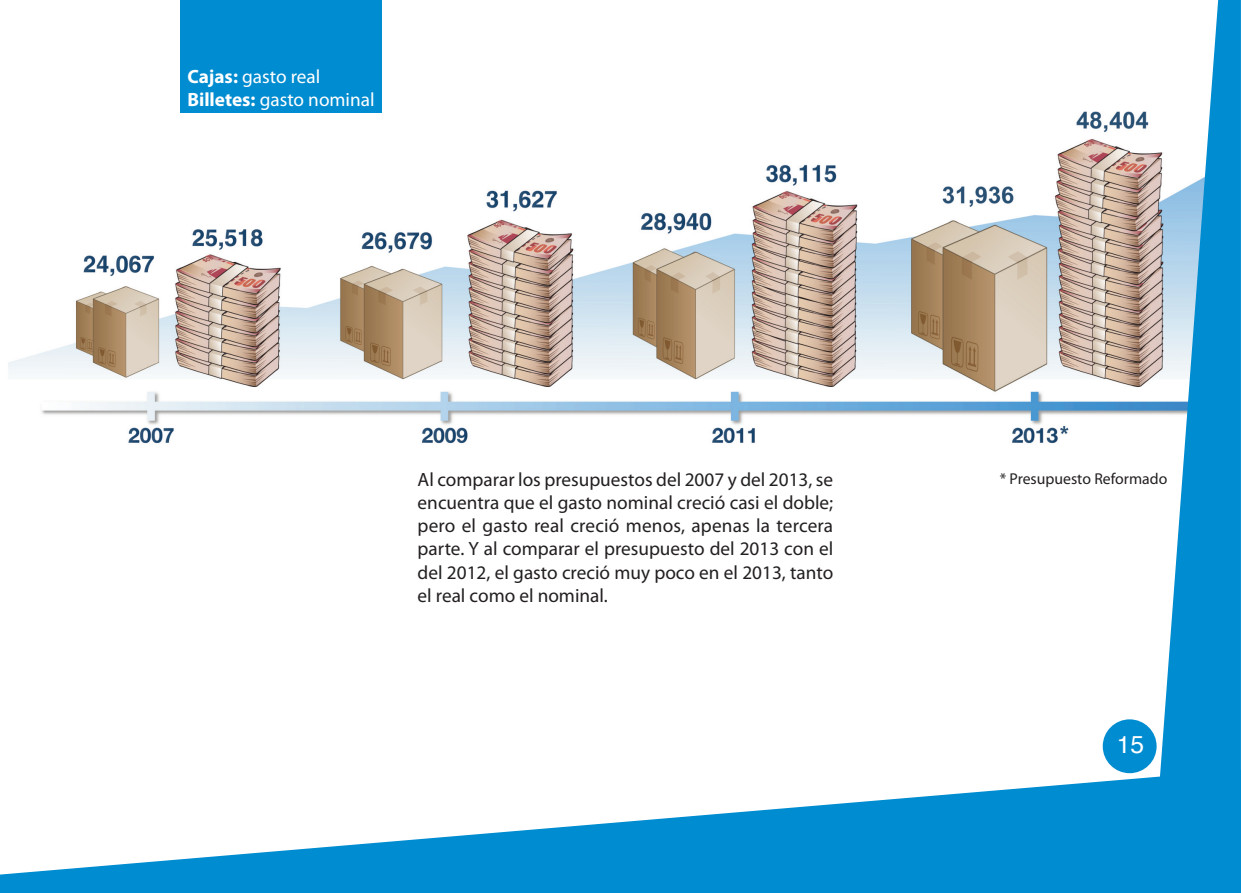
<style>
.page{position:relative;width:1241px;height:893px;background:#fff}
.page>*{position:absolute;margin:0;border:0;box-sizing:border-box;transform-origin:0 0}
.t1{font:24.5px "Helvetica";color:#fff}
.t2{font:19.25px/23.1px "Myriad Pro";color:#231f20;text-align:justify}
.t3{font:19.25px/23.1px "Myriad Pro";color:#fff}
.t4{font:15.75px "Myriad Pro";color:#231f20}
.s1{font-weight:700}
</style>
<div class="page">
<img style="left:8px;top:108px;width:1150px;height:336px">
<div style="left:1102px;top:719px;width:54px;height:54px;background:#008cd0;border-radius:50%"></div>
<svg style="left:0;top:770px;width:1240px;height:123px;fill:#008cd0"></svg>
<svg style="left:1158px;top:0;width:82px;height:795px;fill:#008cd0"></svg>
<div style="left:180px;top:0;width:201px;height:113px;background:#008cd0"></div>
<p class="t3" style="left:187px;top:67px;width:189px"><span class="s1">Cajas:</span> gasto real<br><span class="s1">Billetes:</span> gasto nominal</p>
<p class="t2" style="left:417px;top:470px;width:417px">Al comparar los presupuestos del 2007 y del 2013, se encuentra que el gasto nominal creció casi el doble; pero el gasto real creció menos, apenas la tercera parte. Y al comparar el presupuesto del 2013 con el del 2012, el gasto creció muy poco en el 2013, tanto el real como el nominal.</p>
<p class="t4" style="left:999px;top:472px;width:169px">* Presupuesto Reformado</p>
<p class="t1" style="left:1116px;top:734px;width:29px">15</p>
</div>
